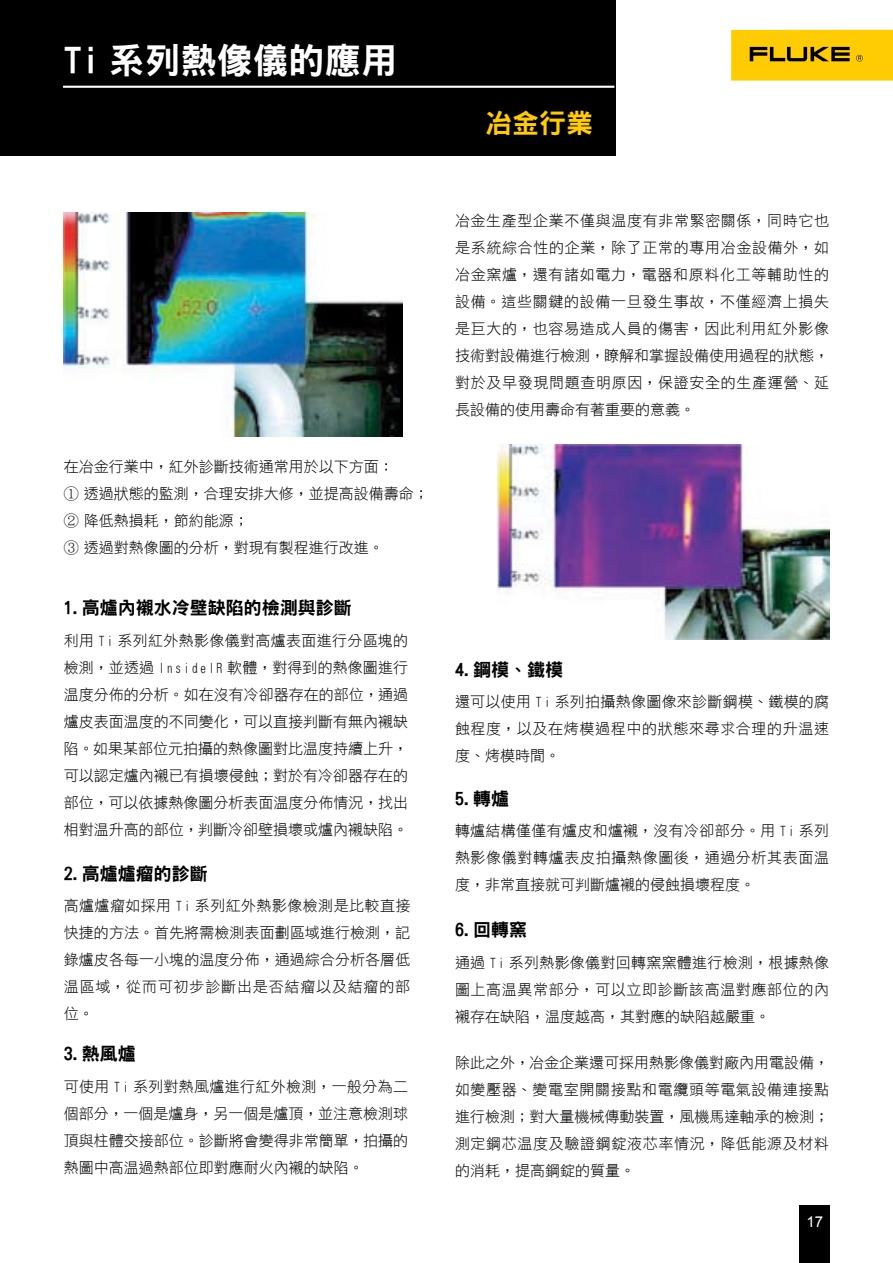
<style>
.page{position:relative;width:893px;height:1263px;background:#fff}
.page>*{position:absolute;margin:0;border:0;box-sizing:border-box;transform-origin:0 0}
.t1{font:36px "DFN Hei XB HK BF";color:#fff}
.t2{font:27px "DFN Hei XB HK BF";color:#ffcb03}
.t3{font:18px "DFN Hei XB HK BF";color:#000}
.t4{font:15px/27px "DF Hei Lt HK BF";color:#000;text-align:justify}
.t5{font:15px "Arial";color:#fff}
.s1{font-family:"DF Kai Shu Std W3"}
</style>
<div class="page">
<div style="left:731px;top:30px;width:162px;height:51px;background:#ffcb03"></div>
<svg style="left:750px;top:47px;width:100px;height:14px"></svg>
<svg style="left:856px;top:55px;width:7px;height:6px"></svg>
<div style="left:0;top:0;width:615px;height:156px;background:#000"></div>
<hr style="left:63px;top:86px;width:551px;height:2px;background:#fff">
<div style="left:799px;top:1205px;width:31px;height:58px;background:#000"></div>
<img style="left:64px;top:213px;width:338px;height:223px">
<img style="left:497px;top:444px;width:332px;height:196px">
<h1 class="t1" style="left:64px;top:42px;width:335px">Ti 系列熱像儀的應用</h1>
<p class="t4" style="left:64px;top:453px;width:366px;text-align:left">在冶金行業中，紅外診斷技術通常用於以下方面：<br><span class="s1">①</span> 透過狀態的監測，合理安排大修，並提高設備壽命；<br><span class="s1">②</span> 降低熱損耗，節約能源；<br><span class="s1">③</span> 透過對熱像圖的分析，對現有製程進行改進。</p>
<p class="t3" style="left:64px;top:598px;width:289px">1.高爐內襯水冷壁缺陷的檢測與診斷</p>
<p class="t4" style="left:64px;top:626px;width:346px">利用 Ti 系列紅外熱影像儀對高爐表面進行分區塊的檢測，並透過 InsideIR 軟體，對得到的熱像圖進行溫度分佈的分析。如在沒有冷卻器存在的部位，通過爐皮表面溫度的不同變化，可以直接判斷有無內襯缺陷。如果某部位元拍攝的熱像圖對比溫度持續上升，可以認定爐內襯已有損壞侵蝕；對於有冷卻器存在的部位，可以依據熱像圖分析表面溫度分佈情況，找出相對溫升高的部位，判斷冷卻壁損壞或爐內襯缺陷。</p>
<p class="t3" style="left:64px;top:864px;width:145px">2.高爐爐瘤的診斷</p>
<p class="t4" style="left:64px;top:892px;width:348px">高爐爐瘤如採用 Ti 系列紅外熱影像檢測是比較直接快捷的方法。首先將需檢測表面劃區域進行檢測，記錄爐皮各每一小塊的溫度分佈，通過綜合分析各層低溫區域，從而可初步診斷出是否結瘤以及結瘤的部位。</p>
<p class="t3" style="left:64px;top:1044px;width:73px">3.熱風爐</p>
<p class="t4" style="left:64px;top:1073px;width:346px">可使用 Ti 系列對熱風爐進行紅外檢測，一般分為二個部分，一個是爐身，另一個是爐頂，並注意檢測球頂與柱體交接部位。診斷將會變得非常簡單，拍攝的熱圖中高溫過熱部位即對應耐火內襯的缺陷。</p>
<h2 class="t2" style="left:485px;top:110px;width:109px">冶金行業</h2>
<p class="t4" style="left:455px;top:207px;width:376px">冶金生產型企業不僅與溫度有非常緊密關係，同時它也是系統綜合性的企業，除了正常的專用冶金設備外，如冶金窯爐，還有諸如電力，電器和原料化工等輔助性的設備。這些關鍵的設備一旦發生事故，不僅經濟上損失是巨大的，也容易造成人員的傷害，因此利用紅外影像技術對設備進行檢測，瞭解和掌握設備使用過程的狀態，對於及早發現問題查明原因，保證安全的生產運營、延長設備的使用壽命有著重要的意義。</p>
<p class="t3" style="left:455px;top:660px;width:109px">4.鋼模、鐵模</p>
<p class="t4" style="left:455px;top:688px;width:376px">還可以使用 Ti 系列拍攝熱像圖像來診斷鋼模、鐵模的腐蝕程度，以及在烤模過程中的狀態來尋求合理的升溫速度、烤模時間。</p>
<p class="t3" style="left:455px;top:789px;width:55px">5.轉爐</p>
<p class="t4" style="left:455px;top:817px;width:376px">轉爐結構僅僅有爐皮和爐襯，沒有冷卻部分。用 Ti 系列熱影像儀對轉爐表皮拍攝熱像圖後，通過分析其表面溫度，非常直接就可判斷爐襯的侵蝕損壞程度。</p>
<p class="t3" style="left:455px;top:921px;width:73px">6.回轉窯</p>
<p class="t4" style="left:455px;top:949px;width:376px">通過 Ti 系列熱影像儀對回轉窯窯體進行檢測，根據熱像圖上高溫異常部分，可以立即診斷該高溫對應部位的內襯存在缺陷，溫度越高，其對應的缺陷越嚴重。</p>
<p class="t4" style="left:455px;top:1049px;width:376px">除此之外，冶金企業還可採用熱影像儀對廠內用電設備，如變壓器、變電室開關接點和電纜頭等電氣設備連接點進行檢測；對大量機械傳動裝置，風機馬達軸承的檢測；測定鋼芯溫度及驗證鋼錠液芯率情況，降低能源及材料的消耗，提高鋼錠的質量。</p>
<p class="t5" style="left:806px;top:1212px;width:9px">17</p>
</div>
